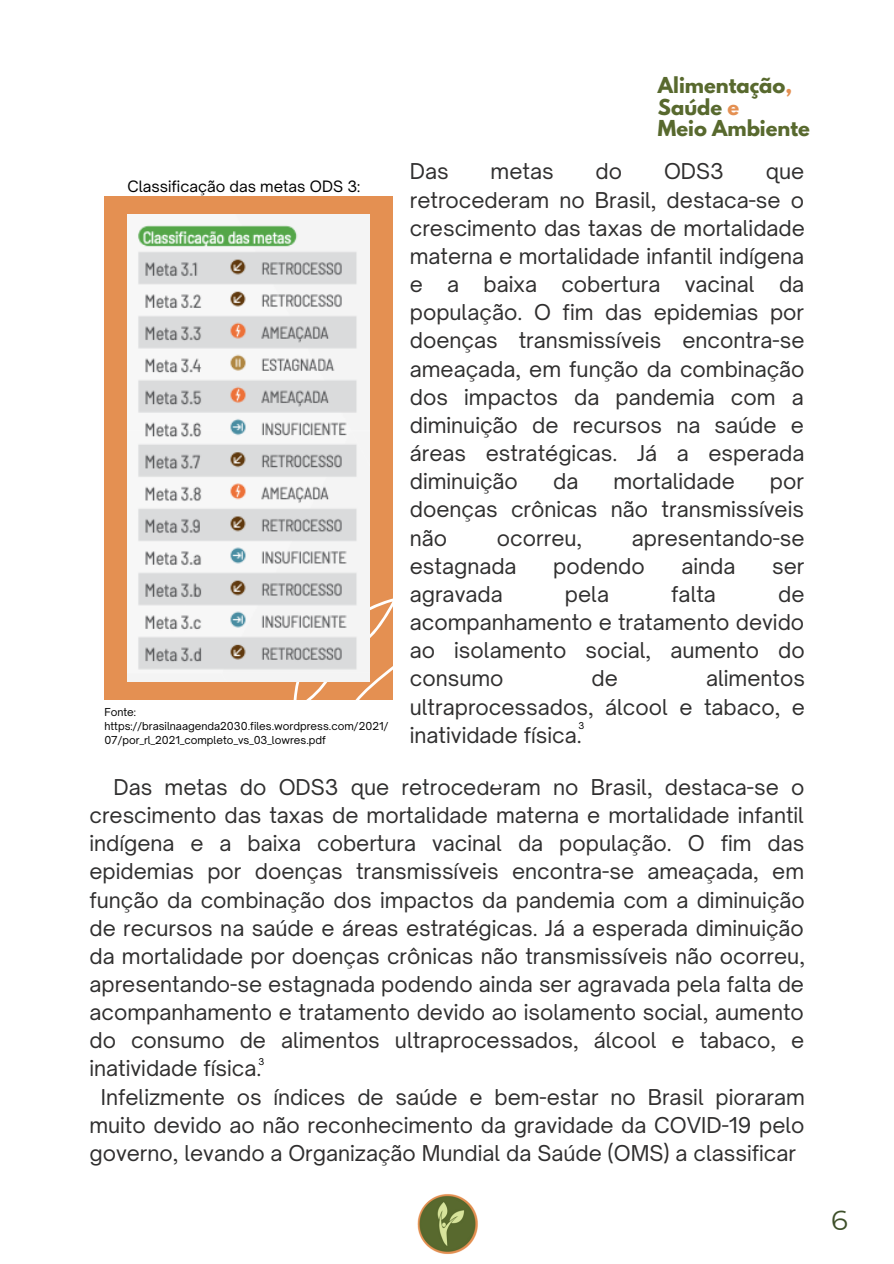
<style>
.page{position:relative;width:894px;height:1264px;background:#fff}
.page>*{position:absolute;margin:0;border:0;box-sizing:border-box;transform-origin:0 0}
.t1{font:27.6px "Montserrat";color:#3e502a}
.t2{font:20.85px/28.2px "Open Sauce One";color:#302f2f;text-align:justify}
.t3{font:700 19.5px "League Spartan";color:#58692e}
.t4{font:15px "Open Sauce One";color:#000}
.t5{font:10.5px/14px "Open Sauce One";color:#000}
.t6{font:9px "Open Sauce One";color:#000}
.s1{color:#e49052}
</style>
<div class="page">
<img style="left:417px;top:1194px;width:61px;height:60px">
<div style="left:104px;top:196px;width:289px;height:504px;background:#e49052"></div>
<svg style="left:273px;top:562px;width:120px;height:138px"></svg>
<img style="left:127px;top:215px;width:242px;height:466px">
<p class="t4" style="left:127px;top:177px;width:234px">Classificação das metas ODS 3:</p>
<p class="t5" style="left:104px;top:704px;width:285px">Fonte: https://brasilnaagenda2030.files.wordpress.com/2021/<br>07/por_rl_2021_completo_vs_03_lowres.pdf</p>
<p class="t3" style="left:657px;top:76px;width:136px">Alimentação<span class="s1">,</span></p>
<p class="t3" style="left:657px;top:97px;width:83px">Saúde <span class="s1">e</span></p>
<p class="t3" style="left:657px;top:118px;width:153px">Meio Ambiente</p>
<p class="t2" style="left:409px;top:157px;width:40px">Das</p>
<p class="t2" style="left:490px;top:157px;width:65px">metas</p>
<p class="t2" style="left:595px;top:157px;width:28px">do</p>
<p class="t2" style="left:663px;top:157px;width:61px">ODS3</p>
<p class="t2" style="left:409px;top:157px;width:396px;text-indent:356px">que retrocederam no Brasil, destaca-se o crescimento das taxas de mortalidade materna e mortalidade infantil indígena e a baixa cobertura vacinal da população. O fim das epidemias por doenças transmissíveis encontra-se ameaçada, em função da combinação dos impactos da pandemia com a diminuição de recursos na saúde e áreas estratégicas. Já a esperada diminuição</p>
<p class="t2" style="left:553px;top:467px;width:27px">da</p>
<p class="t2" style="left:613px;top:467px;width:123px">mortalidade</p>
<p class="t2" style="left:409px;top:467px;width:395px;text-indent:360px">por doenças crônicas não transmissíveis não</p>
<p class="t2" style="left:497px;top:523px;width:87px">ocorreu,</p>
<p class="t2" style="left:631px;top:523px;width:174px">apresentando-se</p>
<p class="t2" style="left:409px;top:551px;width:108px">estagnada</p>
<p class="t2" style="left:553px;top:551px;width:93px">podendo</p>
<p class="t2" style="left:681px;top:551px;width:55px">ainda</p>
<p class="t2" style="left:771px;top:551px;width:34px">ser</p>
<p class="t2" style="left:409px;top:580px;width:94px">agravada</p>
<p class="t2" style="left:564px;top:580px;width:46px">pela</p>
<p class="t2" style="left:671px;top:580px;width:46px">falta</p>
<p class="t2" style="left:409px;top:580px;width:396px;text-indent:368px">de acompanhamento e tratamento devido ao isolamento social, aumento do consumo</p>
<p class="t2" style="left:409px;top:664px;width:396px;text-indent:296px">alimentos ultraprocessados, álcool e tabaco, e inatividade física.</p>
<p class="t2" style="left:591px;top:664px;width:28px">de</p>
<p class="t6" style="left:578px;top:720px;width:7px">3</p>
<p class="t2" style="left:89px;top:772px;width:716px;text-indent:24px">Das metas do ODS3 que retrocederam no Brasil, destaca-se o crescimento das taxas de mortalidade materna e mortalidade infantil indígena e a baixa cobertura vacinal da população. O fim das epidemias por doenças transmissíveis encontra-se ameaçada, em função da combinação dos impactos da pandemia com a diminuição de recursos na saúde e áreas estratégicas. Já a esperada diminuição da mortalidade por doenças crônicas não transmissíveis não ocorreu, apresentando-se estagnada podendo ainda ser agravada pela falta de acompanhamento e tratamento devido ao isolamento social, aumento do consumo de alimentos ultraprocessados, álcool e tabaco, e inatividade física.</p>
<p class="t2" style="left:89px;top:1082px;width:716px;text-align:center">Infelizmente os índices de saúde e bem-estar no Brasil pioraram muito devido ao não reconhecimento da gravidade da COVID-19 pelo governo, levando a Organização Mundial da Saúde (OMS) a classificar</p>
<p class="t6" style="left:258px;top:1055px;width:7px">3</p>
<p class="t1" style="left:831px;top:1203px;width:18px">6</p>
</div>
